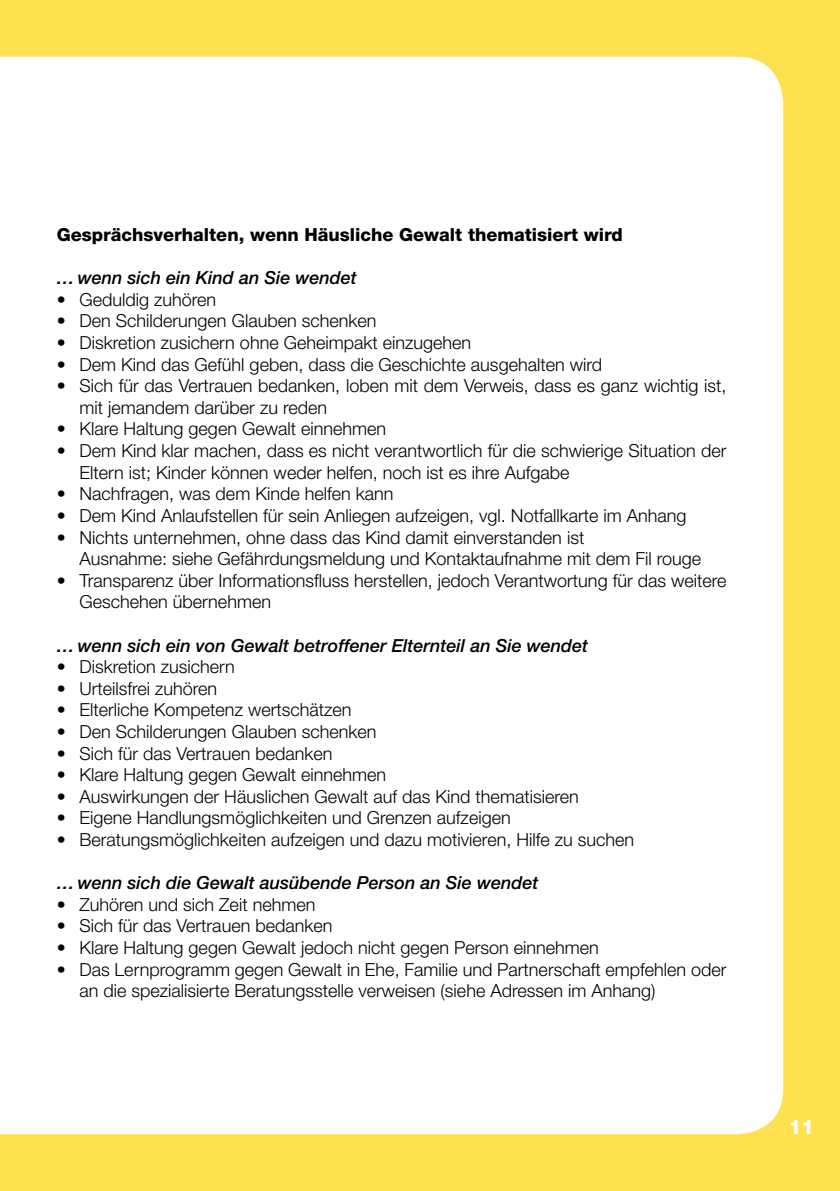
<style>
.page{position:relative;width:840px;height:1191px;background:#fff}
.page>*{position:absolute;margin:0;border:0;box-sizing:border-box;transform-origin:0 0}
.t1{font:800 20px "Helvetica Neue";color:#fff}
.t2{font:300 18px/21.6px "Helvetica Neue";color:#000}
.t3{font:italic 500 18px "Helvetica Neue";color:#000}
.t4{font:800 18px "Helvetica Neue CE";color:#000}
</style>
<div class="page">
<div style="left:0;top:0;width:839px;height:1191px;background:#ffe04e"></div>
<div style="left:0;top:57px;width:782px;height:1077px;background:#fff"></div>
<p class="t4" style="left:57px;top:223px;width:567px">Gesprächsverhalten, wenn Häusliche Gewalt thematisiert wird</p>
<p class="t3" style="left:57px;top:267px;width:301px">… wenn sich ein Kind an Sie wendet</p>
<p class="t2" style="left:57px;top:288px;width:161px">• Geduldig zuhören</p>
<p class="t2" style="left:57px;top:310px;width:321px">• Den Schilderungen Glauben schenken</p>
<p class="t2" style="left:57px;top:331px;width:416px">• Diskretion zusichern ohne Geheimpakt einzugehen</p>
<p class="t2" style="left:57px;top:353px;width:546px">• Dem Kind das Gefühl geben, dass die Geschichte ausgehalten wird</p>
<p class="t2" style="left:79px;top:375px;width:648px;text-indent:-23px">• Sich für das Vertrauen bedanken, loben mit dem Verweis, dass es ganz wichtig ist, mit jemandem darüber zu reden</p>
<p class="t2" style="left:57px;top:418px;width:331px">• Klare Haltung gegen Gewalt einnehmen</p>
<p class="t2" style="left:79px;top:439px;width:648px;text-indent:-23px">• Dem Kind klar machen, dass es nicht verantwortlich für die schwierige Situation der<br>Eltern ist; Kinder können weder helfen, noch ist es ihre Aufgabe</p>
<p class="t2" style="left:57px;top:483px;width:338px">• Nachfragen, was dem Kinde helfen kann</p>
<p class="t2" style="left:57px;top:504px;width:631px">• Dem Kind Anlaufstellen für sein Anliegen aufzeigen, vgl. Notfallkarte im Anhang</p>
<p class="t2" style="left:79px;top:526px;width:623px;text-indent:-23px">• Nichts unternehmen, ohne dass das Kind damit einverstanden ist<br>Ausnahme: siehe Gefährdungsmeldung und Kontaktaufnahme mit dem Fil rouge</p>
<p class="t2" style="left:79px;top:569px;width:648px;text-indent:-23px">• Transparenz über Informationsfluss herstellen, jedoch Verantwortung für das weitere<br>Geschehen übernehmen</p>
<p class="t3" style="left:57px;top:634px;width:532px">… wenn sich ein von Gewalt betroffener Elternteil an Sie wendet</p>
<p class="t2" style="left:57px;top:655px;width:180px">• Diskretion zusichern</p>
<p class="t2" style="left:57px;top:677px;width:162px">• Urteilsfrei zuhören</p>
<p class="t2" style="left:57px;top:699px;width:296px">• Elterliche Kompetenz wertschätzen</p>
<p class="t2" style="left:57px;top:720px;width:321px">• Den Schilderungen Glauben schenken</p>
<p class="t2" style="left:57px;top:742px;width:277px">• Sich für das Vertrauen bedanken</p>
<p class="t2" style="left:57px;top:763px;width:331px">• Klare Haltung gegen Gewalt einnehmen</p>
<p class="t2" style="left:57px;top:785px;width:523px">• Auswirkungen der Häuslichen Gewalt auf das Kind thematisieren</p>
<p class="t2" style="left:57px;top:807px;width:455px">• Eigene Handlungsmöglichkeiten und Grenzen aufzeigen</p>
<p class="t2" style="left:57px;top:828px;width:578px">• Beratungsmöglichkeiten aufzeigen und dazu motivieren, Hilfe zu suchen</p>
<p class="t3" style="left:57px;top:872px;width:483px">… wenn sich die Gewalt ausübende Person an Sie wendet</p>
<p class="t2" style="left:57px;top:893px;width:260px">• Zuhören und sich Zeit nehmen</p>
<p class="t2" style="left:57px;top:915px;width:277px">• Sich für das Vertrauen bedanken</p>
<p class="t2" style="left:57px;top:936px;width:543px">• Klare Haltung gegen Gewalt jedoch nicht gegen Person einnehmen</p>
<p class="t2" style="left:79px;top:958px;width:648px;text-indent:-23px">• Das Lernprogramm gegen Gewalt in Ehe, Familie und Partnerschaft empfehlen oder an die spezialisierte Beratungsstelle verweisen (siehe Adressen im Anhang)</p>
<p class="t1" style="left:788px;top:1114px;width:27px">11</p>
</div>
